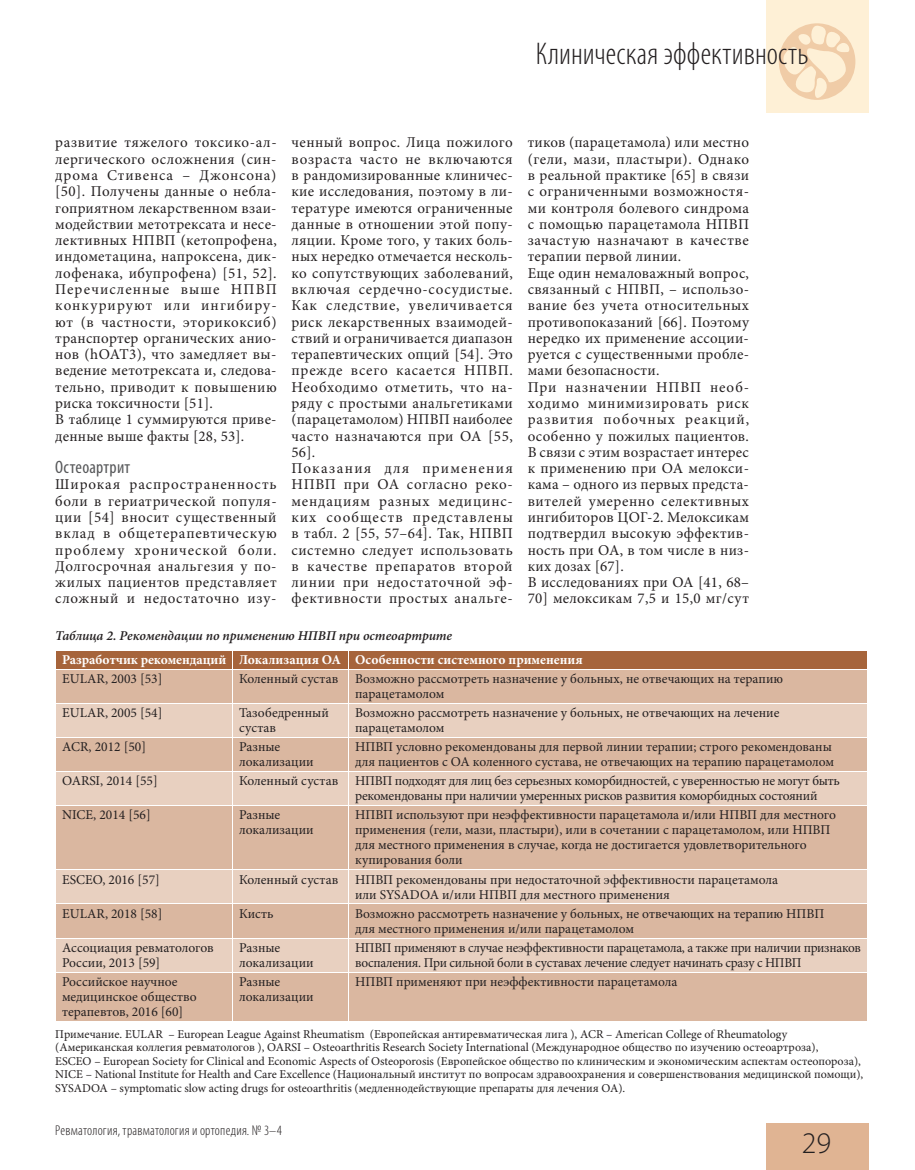
<style>
.page{position:relative;width:915px;height:1170px;background:#fff}
.page>*{position:absolute;margin:0;border:0;box-sizing:border-box;transform-origin:0 0}
.t1{font:300 condensed 31.5px "Myriad Pro";letter-spacing:.01em;color:#231f20}
.t2{font:300 30px "Myriad Pro";color:#231f20}
.t3{font:condensed 18px "Myriad Pro";letter-spacing:.015em;color:#57585a}
.t4{font:15px/16.4px "Minion Pro";letter-spacing:.025em;color:#231f20}
.t5{font:300 condensed 14.25px "Myriad Pro";letter-spacing:.015em;color:#231f20}
.t6{font:13.5px/15px "Minion Pro";color:#231f20}
.t7{font:13.5px/15px "Minion Pro";letter-spacing:-.02em;color:#231f20}
.t8{font:700 13.5px "Minion Pro";color:#fff}
.t9{font:italic 600 13.5px "Minion Pro";letter-spacing:-.005em;color:#231f20}
.t10{font:12px/13.5px "Minion Pro";color:#231f20}
</style>
<div class="page">
<div style="left:765px;top:0;width:102px;height:113px;background:#fef0d6"></div>
<div style="left:778px;top:23px;width:77px;height:77px;background:#f0cca7;border-radius:50%"></div>
<svg style="left:781px;top:24px;width:69px;height:75px"></svg>
<div style="left:765px;top:1123px;width:102px;height:46px;background:#e0b493"></div>
<div style="left:56px;top:670px;width:811px;height:350px;background:#dab7a0"></div>
<svg style="left:56px;top:703px;width:811px;height:268px;background:#e1c4b1"></svg>
<div style="left:56px;top:651px;width:811px;height:17px;background:#a6643b"></div>
<hr style="left:232px;top:669px;width:1px;height:33px;background:#fff">
<hr style="left:348px;top:669px;width:1px;height:33px;background:#fff">
<hr style="left:55px;top:702px;width:177px;height:1px;background:#fff">
<hr style="left:232px;top:702px;width:116px;height:1px;background:#fff">
<hr style="left:232px;top:703px;width:1px;height:33px;background:#fff">
<hr style="left:348px;top:702px;width:519px;height:1px;background:#fff">
<hr style="left:348px;top:703px;width:1px;height:33px;background:#fff">
<hr style="left:55px;top:736px;width:177px;height:1px;background:#fff">
<hr style="left:232px;top:736px;width:116px;height:1px;background:#fff">
<hr style="left:232px;top:737px;width:1px;height:33px;background:#fff">
<hr style="left:348px;top:736px;width:519px;height:1px;background:#fff">
<hr style="left:348px;top:737px;width:1px;height:33px;background:#fff">
<hr style="left:55px;top:770px;width:177px;height:1px;background:#fff">
<hr style="left:232px;top:770px;width:116px;height:1px;background:#fff">
<hr style="left:232px;top:771px;width:1px;height:33px;background:#fff">
<hr style="left:348px;top:770px;width:519px;height:1px;background:#fff">
<hr style="left:348px;top:771px;width:1px;height:33px;background:#fff">
<hr style="left:55px;top:804px;width:177px;height:1px;background:#fff">
<hr style="left:232px;top:804px;width:116px;height:1px;background:#fff">
<hr style="left:232px;top:805px;width:1px;height:64px;background:#fff">
<hr style="left:348px;top:804px;width:519px;height:1px;background:#fff">
<hr style="left:348px;top:805px;width:1px;height:64px;background:#fff">
<hr style="left:55px;top:869px;width:177px;height:1px;background:#fff">
<hr style="left:232px;top:869px;width:116px;height:1px;background:#fff">
<hr style="left:232px;top:870px;width:1px;height:33px;background:#fff">
<hr style="left:348px;top:869px;width:519px;height:1px;background:#fff">
<hr style="left:348px;top:870px;width:1px;height:33px;background:#fff">
<hr style="left:55px;top:903px;width:177px;height:1px;background:#fff">
<hr style="left:232px;top:903px;width:116px;height:1px;background:#fff">
<hr style="left:232px;top:904px;width:1px;height:33px;background:#fff">
<hr style="left:348px;top:903px;width:519px;height:1px;background:#fff">
<hr style="left:348px;top:904px;width:1px;height:33px;background:#fff">
<hr style="left:55px;top:937px;width:177px;height:1px;background:#fff">
<hr style="left:232px;top:937px;width:116px;height:1px;background:#fff">
<hr style="left:232px;top:938px;width:1px;height:33px;background:#fff">
<hr style="left:348px;top:937px;width:519px;height:1px;background:#fff">
<hr style="left:348px;top:938px;width:1px;height:33px;background:#fff">
<hr style="left:55px;top:971px;width:177px;height:1px;background:#fff">
<hr style="left:232px;top:971px;width:116px;height:1px;background:#fff">
<hr style="left:232px;top:972px;width:1px;height:48px;background:#fff">
<hr style="left:348px;top:971px;width:519px;height:1px;background:#fff">
<hr style="left:348px;top:972px;width:1px;height:48px;background:#fff">
<h1 class="t1" style="left:535px;top:35px;width:274px">Клиническая эффективность</h1>
<p class="t4" style="left:291px;top:134px;width:223px">ченный вопрос. Лица пожилого возраста часто не включаются в рандомизированные клиничес&shy;кие исследования, поэтому в ли&shy;тературе имеются ограниченные данные в отношении этой попу&shy;ляции. Кроме того, у таких боль&shy;ных нередко отмечается несколь&shy;ко сопутствующих заболеваний, включая сердечно-сосудистые.<br>Как следствие, увеличивается риск лекарственных взаимодей&shy;ствий и ограничивается диапазон терапевтических опций [54]. Это прежде всего касается НПВП.<br>Необходимо отметить, что на&shy;ряду с простыми анальгетиками (парацетамолом) НПВП наиболее часто назначаются при ОА [55,<br>56].<br>Показания для применения<br>НПВП при ОА согласно реко&shy;мендациям разных медицинс&shy;ких сообществ представлены в табл. 2 [55, 57–64]. Так, НПВП системно следует использовать в качестве препаратов второй линии при недостаточной эф&shy;фективности простых анальге-</p>
<p class="t4" style="left:527px;top:135px;width:223px">тиков (парацетамола) или местно (гели, мази, пластыри). Однако в реальной практике [65] в связи с ограниченными возможностя&shy;ми контроля болевого синдрома с помощью парацетамола НПВП зачастую назначают в качестве терапии первой линии.<br>Еще один немаловажный вопрос, связанный с НПВП, – использо&shy;вание без учета относительных противопоказаний [66]. Поэтому нередко их применение ассоции&shy;руется с существенными пробле&shy;мами безопасности.<br>При назначении НПВП необ&shy;ходимо минимизировать риск развития побочных реакций, особенно у пожилых пациентов.<br>В связи с этим возрастает интерес к применению при ОА мелокси&shy;кама – одного из первых предста&shy;вителей умеренно селективных ингибиторов ЦОГ-2. Мелоксикам подтвердил высокую эффектив&shy;ность при ОА, в том числе в низ&shy;ких дозах [67].<br>В исследованиях при ОА [41, 68–<br>70] мелоксикам 7,5 и 15,0 мг/сут</p>
<p class="t9" style="left:55px;top:626px;width:398px">Таблица 2. Рекомендации по применению НПВП при остеоартрите</p>
<p class="t8" style="left:62px;top:650px;width:522px">Разработчик рекомендаций Локализация OA Особенности системного применения</p>
<p class="t6" style="left:62px;top:671px;width:102px">EULAR, 2003 [53]</p>
<p class="t6" style="left:355px;top:671px;width:429px;text-indent:-116px">Коленный сустав Возможно рассмотреть назначение у больных, не отвечающих на терапию парацетамолом</p>
<p class="t6" style="left:62px;top:705px;width:102px">EULAR, 2005 [54]</p>
<p class="t6" style="left:239px;top:705px;width:91px">Тазобедренный сустав</p>
<p class="t6" style="left:355px;top:705px;width:425px">Возможно рассмотреть назначение у больных, не отвечающих на лечение парацетамолом</p>
<p class="t6" style="left:62px;top:739px;width:85px">ACR, 2012 [50]</p>
<p class="t6" style="left:239px;top:739px;width:76px">Разные локализации</p>
<p class="t6" style="left:355px;top:739px;width:480px">НПВП условно рекомендованы для первой линии терапии; строго рекомендованы для пациентов с ОА коленного сустава, не отвечающих на терапию парацетамолом</p>
<p class="t6" style="left:62px;top:773px;width:97px">OARSI, 2014 [55]</p>
<p class="t7" style="left:355px;top:773px;width:486px;text-indent:-116px">Коленный сустав НПВП подходят для лиц без серьезных коморбидностей, с уверенностью не могут быть рекомендованы при наличии умеренных рисков развития коморбидных состояний</p>
<p class="t6" style="left:62px;top:807px;width:90px">NICE, 2014 [56]</p>
<p class="t6" style="left:239px;top:807px;width:76px">Разные локализации</p>
<p class="t6" style="left:355px;top:807px;width:482px">НПВП используют при неэффективности парацетамола и/или НПВП для местного применения (гели, мази, пластыри), или в сочетании с парацетамолом, или НПВП для местного применения в случае, когда не достигается удовлетворительного купирования боли</p>
<p class="t6" style="left:62px;top:872px;width:99px">ESCEO, 2016 [57]</p>
<p class="t6" style="left:239px;top:872px;width:540px;text-align:center">Коленный сустав НПВП рекомендованы при недостаточной эффективности парацетамола или SYSADOA и/или НПВП для местного применения</p>
<p class="t6" style="left:62px;top:906px;width:102px">EULAR, 2018 [58]</p>
<p class="t6" style="left:239px;top:906px;width:36px">Кисть</p>
<p class="t6" style="left:355px;top:906px;width:470px">Возможно рассмотреть назначение у больных, не отвечающих на терапию НПВП для местного применения и/или парацетамолом</p>
<p class="t6" style="left:62px;top:940px;width:153px">Ассоциация ревматологов<br>России, 2013 [59]</p>
<p class="t6" style="left:239px;top:940px;width:76px">Разные локализации</p>
<p class="t7" style="left:355px;top:940px;width:507px">НПВП применяют в случае неэффективности парацетамола, а также при наличии признаков воспаления. При сильной боли в суставах лечение следует начинать сразу с НПВП</p>
<p class="t6" style="left:62px;top:974px;width:136px">Российское научное медицинское общество терапевтов, 2016 [60]</p>
<p class="t6" style="left:239px;top:974px;width:76px">Разные локализации</p>
<p class="t6" style="left:355px;top:974px;width:324px">НПВП применяют при неэффективности парацетамола</p>
<p class="t10" style="left:55px;top:1027px;width:809px">Примечание. EULAR – Еuropean League Against Rheumatism (Европейская антиревматическая лига ), ACR – American College of Rheumatology (Американская коллегия ревматологов ), OARSI – Osteoarthritis Research Society International (Международное общество по изучению остеоартроза),<br>ESCEO – European Society for Clinical and Economic Aspects of Osteoporosis (Европейское общество по клиническим и экономическим аспектам остеопороза), NICE – National Institute for Health and Care Excellence (Национальный институт по вопросам здравоохранения и совершенствования медицинской помощи), SYSADOA – symptomatic slow acting drugs for osteoarthritis (медленнодействующие препараты для лечения ОА).</p>
<p class="t4" style="left:55px;top:134px;width:223px">развитие тяжелого токсико-ал&shy;лергического осложнения (син&shy;дрома Стивенса – Джонсона) [50]. Получены данные о небла&shy;гоприятном лекарственном взаи&shy;модействии метотрексата и несе&shy;лективных НПВП (кетопрофена, индометацина, напроксена, дик&shy;лофенака, ибупрофена) [51, 52].<br>Перечисленные выше НПВП конкурируют или ингибиру&shy;ют (в частности, эторикоксиб) транспортер органических анио&shy;нов (hOAT3), что замедляет вы&shy;ведение метотрексата и, следова&shy;тельно, приводит к повышению риска токсичности [51].<br>В таблице 1 суммируются приве&shy;денные выше факты [28, 53].</p>
<p class="t3" style="left:55px;top:456px;width:76px">Остеоартрит</p>
<p class="t4" style="left:55px;top:476px;width:223px;text-align:justify">Широкая распространенность боли в гериатрической популя&shy;ции [54] вносит существенный вклад в общетерапевтическую проблему хронической боли.<br>Долгосрочная анальгезия у по&shy;жилых пациентов представляет сложный и недостаточно изу-</p>
<p class="t5" style="left:55px;top:1121px;width:228px">Ревматология, травматология и ортопедия. № 3–4</p>
<h2 class="t2" style="left:801px;top:1125px;width:31px">29</h2>
</div>
